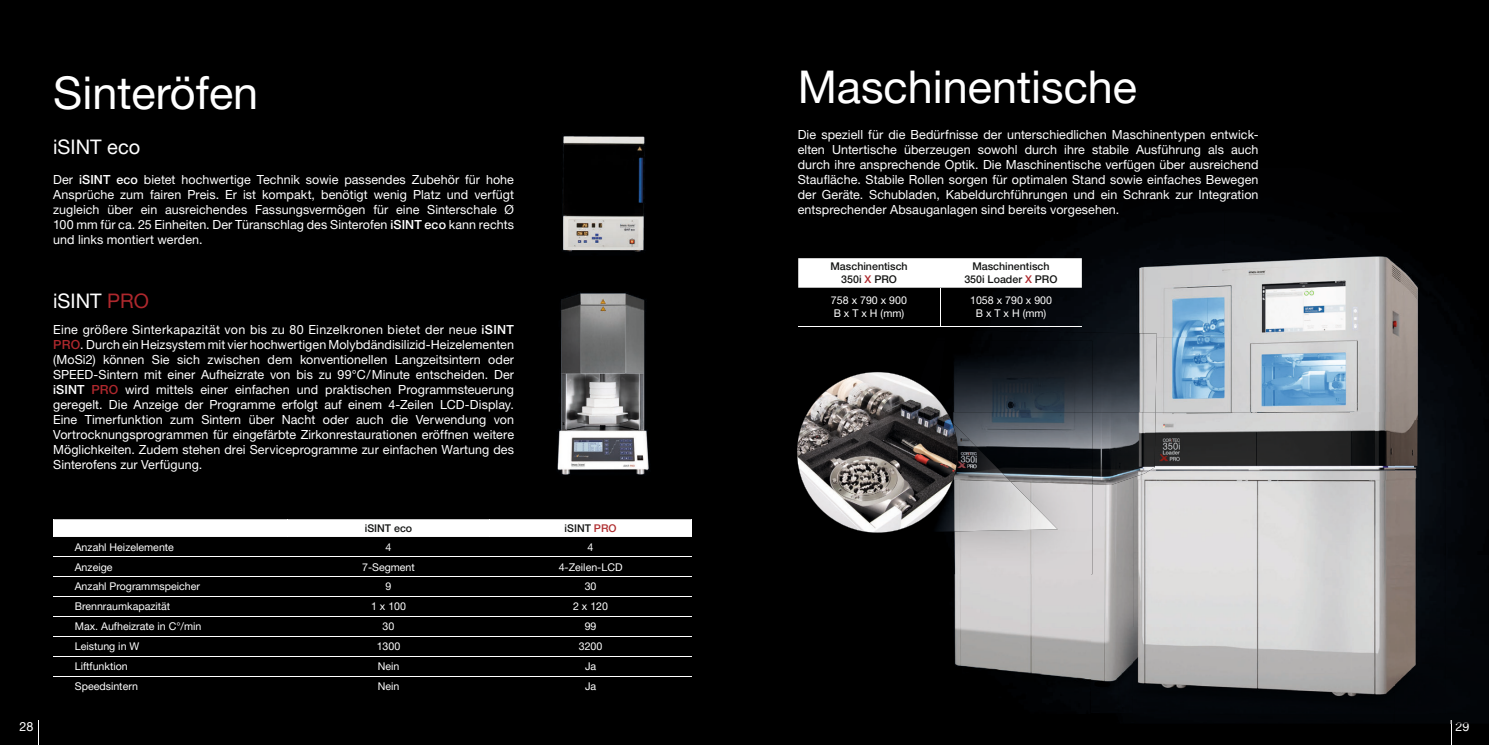
<style>
.page{position:relative;width:1489px;height:745px;background:#fff}
.page>*{position:absolute;margin:0;border:0;box-sizing:border-box;transform-origin:0 0}
.t1{font:45px "Helvetica Neue LT Pro";color:#fff}
.t2{font:20px "Helvetica Neue LT Pro";color:#fff}
.t3{font:12.5px/15px "Helvetica Neue LT Pro";letter-spacing:.005em;color:#fff;text-align:justify}
.t4{font:10.62px/12.8px "Helvetica Neue LT Pro";color:#fff}
.t5{font:500 10.62px/13.1px "Helvetica Neue LT Pro";color:#131413;text-align:center}
.s1{font-weight:500}
.s2{color:#ae282d}
.s3{font-weight:500;color:#ae282d}
.s4{color:#af2d2f}
</style>
<div class="page">
<div style="left:0;top:0;width:1488px;height:744px;background:#000"></div>
<svg style="left:38px;top:720px;width:1px;height:24px"></svg>
<img style="left:562px;top:136px;width:83px;height:116px">
<img style="left:557px;top:292px;width:92px;height:183px">
<img style="left:825px;top:287px;width:47px;height:1px">
<img style="left:872px;top:238px;width:352px;height:99px">
<img style="left:1224px;top:241px;width:220px;height:179px">
<div style="left:1444px;top:365px;width:26px;height:339px;background:#03060a"></div>
<img style="left:1156px;top:337px;width:68px;height:75px">
<img style="left:1394px;top:420px;width:51px;height:284px">
<svg style="left:1450px;top:720px;width:18px;height:24px"></svg>
<img style="left:1123px;top:712px;width:223px;height:2px">
<img style="left:1133px;top:412px;width:261px;height:300px">
<img style="left:1089px;top:484px;width:44px;height:228px">
<img style="left:954px;top:574px;width:135px;height:106px">
<img style="left:945px;top:330px;width:211px;height:82px">
<img style="left:957px;top:412px;width:198px;height:72px">
<img style="left:954px;top:481px;width:138px;height:93px">
<img style="left:945px;top:340px;width:147px;height:72px">
<img style="left:957px;top:479px;width:100px;height:53px">
<img style="left:957px;top:421px;width:53px;height:60px">
<svg style="left:797px;top:372px;width:160px;height:161px"></svg>
<div style="left:53px;top:519px;width:639px;height:17px;background:#fff"></div>
<hr style="left:53px;top:556px;width:234px;height:1px;background:#fff">
<hr style="left:287px;top:556px;width:202px;height:1px;background:#fff">
<hr style="left:489px;top:556px;width:202px;height:1px;background:#fff">
<hr style="left:53px;top:576px;width:234px;height:1px;background:#fff">
<hr style="left:53px;top:596px;width:234px;height:1px;background:#fff">
<hr style="left:53px;top:615px;width:234px;height:1px;background:#fff">
<hr style="left:53px;top:635px;width:234px;height:1px;background:#fff">
<hr style="left:287px;top:576px;width:202px;height:1px;background:#fff">
<hr style="left:287px;top:596px;width:202px;height:1px;background:#fff">
<hr style="left:287px;top:615px;width:202px;height:1px;background:#fff">
<hr style="left:287px;top:635px;width:202px;height:1px;background:#fff">
<hr style="left:489px;top:576px;width:202px;height:1px;background:#fff">
<hr style="left:489px;top:596px;width:202px;height:1px;background:#fff">
<hr style="left:489px;top:615px;width:202px;height:1px;background:#fff">
<hr style="left:489px;top:635px;width:202px;height:1px;background:#fff">
<hr style="left:53px;top:655px;width:234px;height:1px;background:#fff">
<hr style="left:287px;top:655px;width:202px;height:1px;background:#fff">
<hr style="left:489px;top:655px;width:202px;height:1px;background:#fff">
<hr style="left:53px;top:675px;width:234px;height:1px;background:#fff">
<hr style="left:287px;top:675px;width:202px;height:1px;background:#fff">
<hr style="left:489px;top:675px;width:202px;height:1px;background:#fff">
<div style="left:798px;top:258px;width:283px;height:29px;background:#fff"></div>
<hr style="left:939px;top:287px;width:1px;height:39px;background:#fff">
<hr style="left:798px;top:326px;width:142px;height:1px;background:#fff">
<hr style="left:940px;top:326px;width:141px;height:1px;background:#fff">
<h1 class="t1" style="left:53px;top:65px;width:207px">Sinteröfen</h1>
<h2 class="t2" style="left:53px;top:134px;width:89px">iSINT eco</h2>
<p class="t3" style="left:53px;top:172px;width:462px">Der <span class="s1">iSINT eco</span> bietet hochwertige Technik sowie passendes Zubehör für hohe Ansprüche zum fairen Preis. Er ist kompakt, benötigt wenig Platz und verfügt zugleich über ein ausreichendes Fassungsvermögen für eine Sinterschale Ø 100 mm für ca. 25 Einheiten. Der Türanschlag des Sinterofen <span class="s1">iSINT eco</span> kann rechts und links montiert werden.</p>
<h2 class="t2" style="left:53px;top:288px;width:97px">iSINT <span class="s2">PRO</span></h2>
<p class="t3" style="left:53px;top:322px;width:462px">Eine größere Sinterkapazität von bis zu 80 Einzelkronen bietet der neue <span class="s1">iSINT </span><span class="s3">PRO</span>. Durch ein Heizsystem mit vier hochwertigen Molybdändisilizid-Heizelementen (MoSi2) können Sie sich zwischen dem konventionellen Langzeitsintern oder SPEED-Sintern mit einer Aufheizrate von bis zu 99°C/Minute entscheiden. Der <span class="s1">iSINT</span> <span class="s3">PRO</span> wird mittels einer einfachen und praktischen Programmsteuerung geregelt. Die Anzeige der Programme erfolgt auf einem 4-Zeilen LCD-Display.<br>Eine Timerfunktion zum Sintern über Nacht oder auch die Verwendung von Vortrocknungsprogrammen für eingefärbte Zirkonrestaurationen eröffnen weitere Möglichkeiten. Zudem stehen drei Serviceprogramme zur einfachen Wartung des Sinterofens zur Verfügung.</p>
<p class="t5" style="left:365px;top:521px;width:49px">iSINT eco</p>
<p class="t5" style="left:564px;top:521px;width:53px">iSINT <span class="s4">PRO</span></p>
<p class="t4" style="left:75px;top:539px;width:101px">Anzahl Heizelemente</p>
<p class="t4" style="left:385px;top:539px;width:7px">4</p>
<p class="t4" style="left:587px;top:539px;width:7px">4</p>
<p class="t4" style="left:75px;top:559px;width:39px">Anzeige</p>
<p class="t4" style="left:362px;top:559px;width:54px">7-Segment</p>
<p class="t4" style="left:558px;top:559px;width:65px">4-Zeilen-LCD</p>
<p class="t4" style="left:75px;top:579px;width:127px">Anzahl Programmspeicher</p>
<p class="t4" style="left:385px;top:579px;width:7px">9</p>
<p class="t4" style="left:584px;top:579px;width:13px">30</p>
<p class="t4" style="left:75px;top:599px;width:97px">Brennraumkapazität</p>
<p class="t4" style="left:371px;top:599px;width:37px">1 x 100</p>
<p class="t4" style="left:573px;top:599px;width:37px">2 x 120</p>
<p class="t4" style="left:75px;top:619px;width:128px">Max. Aufheizrate in C°/min</p>
<p class="t4" style="left:382px;top:619px;width:13px">30</p>
<p class="t4" style="left:584px;top:619px;width:13px">99</p>
<p class="t4" style="left:75px;top:639px;width:66px">Leistung in W</p>
<p class="t4" style="left:377px;top:639px;width:25px">1300</p>
<p class="t4" style="left:579px;top:639px;width:25px">3200</p>
<p class="t4" style="left:75px;top:659px;width:54px">Liftfunktion</p>
<p class="t4" style="left:378px;top:659px;width:23px">Nein</p>
<p class="t4" style="left:585px;top:659px;width:13px">Ja</p>
<p class="t4" style="left:75px;top:679px;width:65px">Speedsintern</p>
<p class="t4" style="left:378px;top:679px;width:23px">Nein</p>
<p class="t4" style="left:585px;top:679px;width:13px">Ja</p>
<h1 class="t1" style="left:797px;top:59px;width:341px">Maschinentische</h1>
<p class="t3" style="left:797px;top:127px;width:462px">Die speziell für die Bedürfnisse der unterschiedlichen Maschinentypen entwick&shy;elten Untertische überzeugen sowohl durch ihre stabile Ausführung als auch durch ihre ansprechende Optik. Die Maschinentische verfügen über ausreichend Staufläche. Stabile Rollen sorgen für optimalen Stand sowie einfaches Bewegen der Geräte. Schubladen, Kabeldurchführungen und ein Schrank zur Integration entsprechender Absauganlagen sind bereits vorgesehen.</p>
<p class="t5" style="left:830px;top:259px;width:79px">Maschinentisch<br>350i <span class="s2">X</span> PRO</p>
<p class="t5" style="left:964px;top:259px;width:95px">Maschinentisch<br>350i Loader <span class="s2">X</span> PRO</p>
<p class="t4" style="left:831px;top:294px;width:77px">758 x 790 x 900<br>B x T x H (mm)</p>
<p class="t4" style="left:970px;top:294px;width:83px;text-align:center">1058 x 790 x 900<br>B x T x H (mm)</p>
<p class="t3" style="left:19px;top:718px;width:15px">28</p>
<p class="t3" style="left:1455px;top:718px;width:15px">29</p>
</div>
